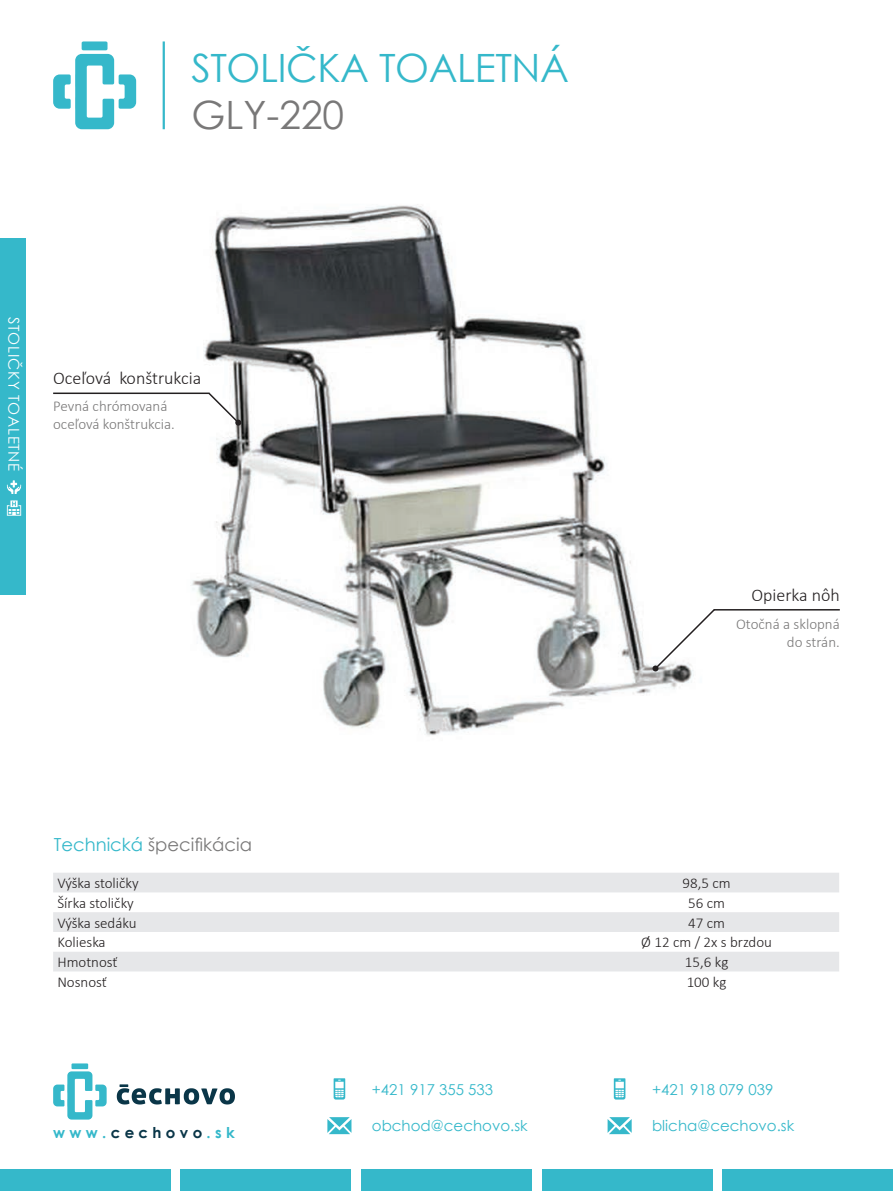
<style>
.page{position:relative;width:893px;height:1191px;background:#fff}
.page>*{position:absolute;margin:0;border:0;box-sizing:border-box;transform-origin:0 0}
.t1{font:39px "Century Gothic";letter-spacing:-.01em;color:#35b8ca}
.t2{font:39px "Century Gothic";color:#797878}
.t3{font:300 18px "Calibri";color:#231f20}
.t4{font:18px "Century Gothic";color:#797878}
.t5{font:300 15px "Calibri";color:#231f20}
.t6{font:15px "Century Gothic";color:#35b8ca}
.t7{font:300 15px/18px "Calibri";color:#797878}
.t8{font:15px "Century Gothic";letter-spacing:.05em;color:#fff}
.t9{font:700 15px "Century Gothic";letter-spacing:.29em;color:#35b8ca}
.s1{color:#35b8ca}
.s2{color:#0a3648}
</style>
<div class="page">
<img style="left:179px;top:204px;width:515px;height:532px">
<div style="left:0;top:1169px;width:170px;height:22px;background:#35b8ca"></div>
<div style="left:723px;top:1169px;width:170px;height:22px;background:#35b8ca"></div>
<div style="left:361px;top:1169px;width:170px;height:22px;background:#35b8ca"></div>
<div style="left:542px;top:1169px;width:170px;height:22px;background:#35b8ca"></div>
<div style="left:181px;top:1169px;width:170px;height:22px;background:#35b8ca"></div>
<div style="left:0;top:238px;width:26px;height:356px;background:#35b8ca"></div>
<svg style="left:7px;top:480px;width:14px;height:14px"></svg>
<svg style="left:7px;top:500px;width:14px;height:16px"></svg>
<hr style="left:163px;top:41px;width:2px;height:88px;background:#35b8ca">
<svg style="left:53px;top:41px;width:83px;height:88px"></svg>
<svg style="left:53px;top:873px;width:786px;height:98px;fill:#e6e7e9"></svg>
<svg style="left:207px;top:391px;width:34px;height:34px"></svg>
<svg style="left:652px;top:607px;width:64px;height:64px"></svg>
<hr style="left:53px;top:392px;width:156px;height:2px;background:#231f20">
<hr style="left:714px;top:609px;width:126px;height:1px;background:#231f20">
<svg style="left:53px;top:1063px;width:54px;height:56px"></svg>
<svg style="left:117px;top:1084px;width:118px;height:20px"></svg>
<svg style="left:334px;top:1078px;width:11px;height:21px"></svg>
<svg style="left:614px;top:1078px;width:11px;height:21px"></svg>
<svg style="left:327px;top:1117px;width:24px;height:17px"></svg>
<svg style="left:608px;top:1117px;width:24px;height:17px"></svg>
<h1 class="t1" style="left:191px;top:41px;width:379px">STOLIČKA TOALETNÁ</h1>
<h1 class="t2" style="left:191px;top:88px;width:154px">GLY-220</h1>
<p class="t8" style="left:24px;top:317px;width:156px;rotate:90deg">STOLIČKY TOALETNÉ</p>
<p class="t3" style="left:53px;top:367px;width:150px">Oceľová konštrukcia</p>
<p class="t7" style="left:53px;top:397px;width:123px">Pevná chrómovaná oceľová konštrukcia.</p>
<p class="t3" style="left:751px;top:584px;width:90px">Opierka nôh</p>
<p class="t7" style="left:736px;top:614px;width:105px;text-align:right">Otočná a sklopná do strán.</p>
<p class="t4" style="left:54px;top:832px;width:200px"><span class="s1">Technická</span> špecifikácia</p>
<p class="t5" style="left:57px;top:874px;width:83px">Výška stoličky</p>
<p class="t5" style="left:683px;top:874px;width:50px">98,5 cm</p>
<p class="t5" style="left:57px;top:893px;width:78px">Šírka stoličky</p>
<p class="t5" style="left:688px;top:893px;width:38px">56 cm</p>
<p class="t5" style="left:57px;top:913px;width:81px">Výška sedáku</p>
<p class="t5" style="left:688px;top:913px;width:38px">47 cm</p>
<p class="t5" style="left:57px;top:933px;width:50px">Kolieska</p>
<p class="t5" style="left:641px;top:933px;width:132px">Ø 12 cm / 2x s brzdou</p>
<p class="t5" style="left:57px;top:953px;width:62px">Hmotnosť</p>
<p class="t5" style="left:685px;top:953px;width:45px">15,6 kg</p>
<p class="t5" style="left:57px;top:972px;width:51px">Nosnosť</p>
<p class="t5" style="left:687px;top:972px;width:41px">100 kg</p>
<p class="t9" style="left:53px;top:1121px;width:183px">www.<span class="s2">cechovo</span>.sk</p>
<p class="t6" style="left:372px;top:1078px;width:123px">+421 917 355 533</p>
<p class="t6" style="left:652px;top:1078px;width:123px">+421 918 079 039</p>
<p class="t6" style="left:372px;top:1115px;width:157px">obchod@cechovo.sk</p>
<p class="t6" style="left:652px;top:1115px;width:144px">blicha@cechovo.sk</p>
</div>
